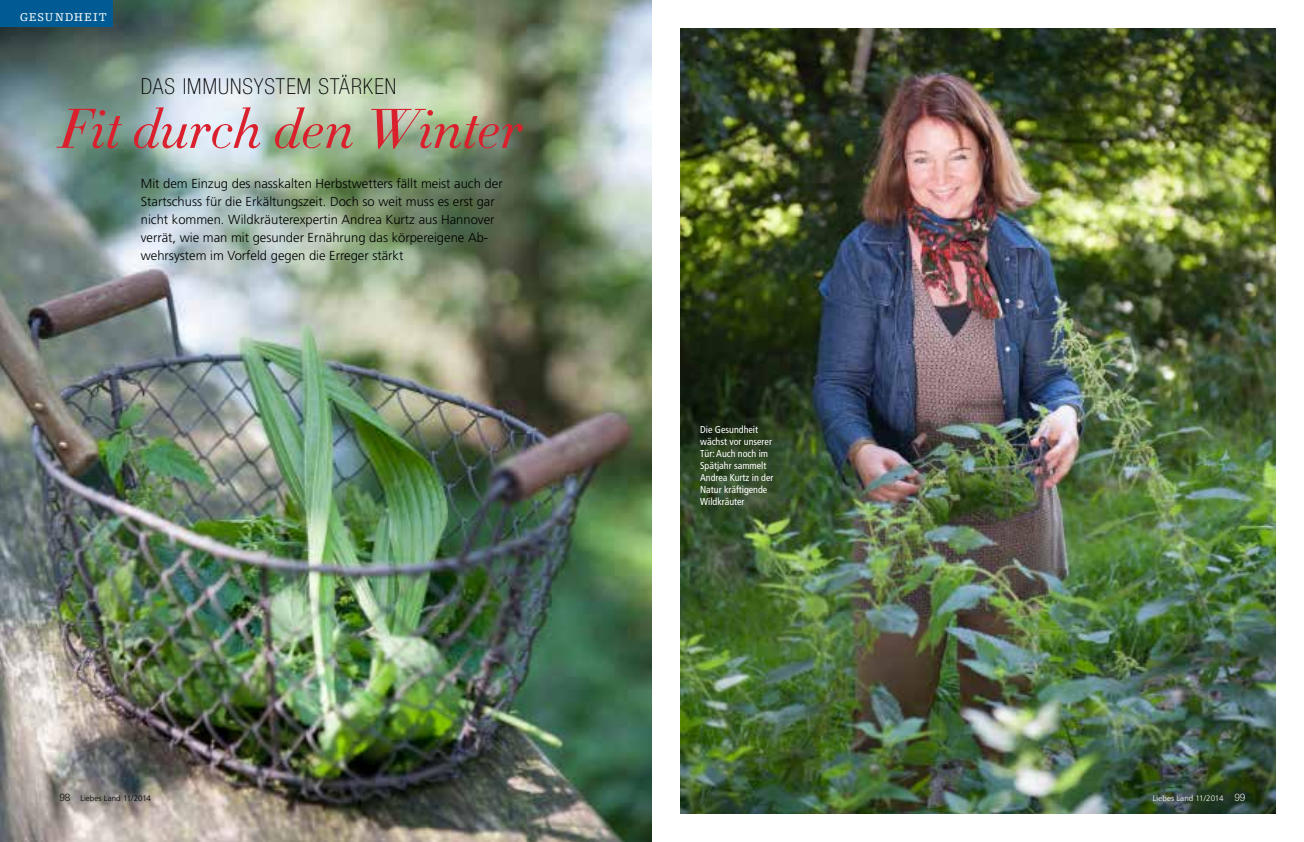
<style>
.page{position:relative;width:1304px;height:842px;background:#fff}
.page>*{position:absolute;margin:0;border:0;box-sizing:border-box;transform-origin:0 0}
.t1{font:55px "Didot HTF L11 Light Ital";letter-spacing:.005em;color:#da202c}
.t2{font:100 condensed 22px "Helvetica Neue";letter-spacing:.05em;color:#000}
.t3{font:300 13px/18px "Frutiger";color:#000}
.t4{font:12px "Egyptienne F";letter-spacing:.065em;color:#fff}
.t5{font:condensed 10px/12px "Frutiger";color:#fff}
.t6{font:300 8px "Frutiger";letter-spacing:.01em;color:#000}
.t7{font:300 8px "Frutiger";letter-spacing:.01em;color:#fff}
.s1{font-family:"Serifa";font-size:11px}
</style>
<div class="page">
<img style="left:0;top:0;width:652px;height:842px">
<img style="left:680px;top:28px;width:596px;height:786px">
<div style="left:0;top:0;width:112px;height:26px;background:#005b94"></div>
<p class="t4" style="left:20px;top:10px;width:88px">GESUNDHEIT</p>
<h2 class="t2" style="left:141px;top:74px;width:257px">DAS IMMUNSYSTEM STÄRKEN</h2>
<h1 class="t1" style="left:60px;top:94px;width:465px">Fit durch den Winter</h1>
<p class="t3" style="left:141px;top:175px;width:363px">Mit dem Einzug des nasskalten Herbstwetters fällt meist auch der Startschuss für die Erkältungszeit. Doch so weit muss es erst gar nicht kommen. Wildkräuterexpertin Andrea Kurtz aus Hannover verrät, wie man mit gesunder Ernährung das körpereigene Ab&shy;wehrsystem im Vorfeld gegen die Erreger stärkt</p>
<p class="t6" style="left:60px;top:794px;width:93px"><span class="s1">98</span> Liebes Land 11/2014</p>
<p class="t5" style="left:700px;top:424px;width:75px">Die Gesundheit wächst vor unserer<br>Tür: Auch noch im<br>Spätjahr sammelt<br>Andrea Kurtz in der<br>Natur kräftigende<br>Wildkräuter</p>
<p class="t7" style="left:1153px;top:794px;width:94px">Liebes Land 11/2014 <span class="s1">99</span></p>
</div>
